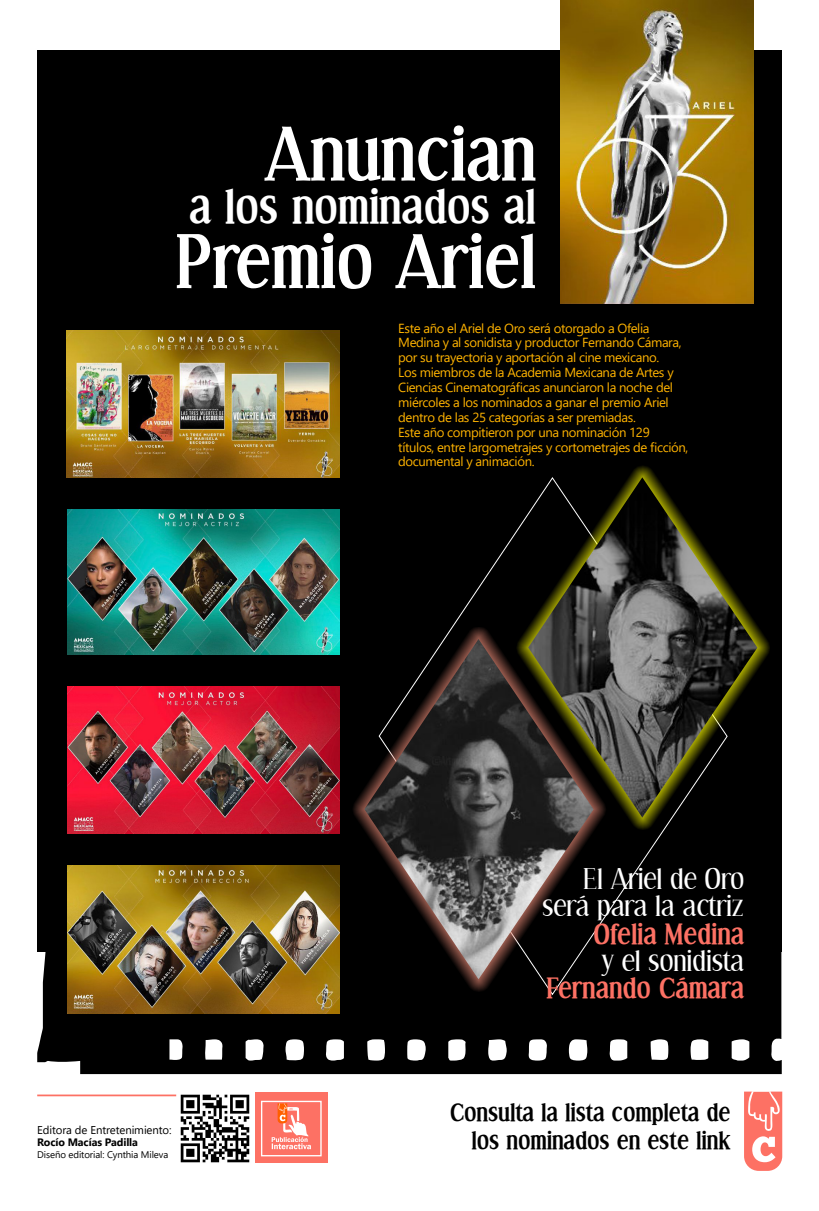
<style>
.page{position:relative;width:819px;height:1211px;background:#fff}
.page>*{position:absolute;margin:0;border:0;box-sizing:border-box;transform-origin:0 0}
.t1{font:700 71.31px "Effloresce";color:#fff}
.t2{font:700 45.24px "Effloresce";color:#fff}
.t3{font:27.3px "Effloresce";color:#fff}
.t4{font:700 27.3px "Effloresce";color:#fd7164}
.t5{font:700 23.62px "Effloresce";color:#000}
.t6{font:13.12px/14.9px "Segoe UI";letter-spacing:-.03em;color:#ffb400}
.t7{font:11.38px "Segoe UI";letter-spacing:-.01em;color:#000}
.t8{font:700 10.76px "Segoe UI";letter-spacing:-.01em;color:#000}
.t9{font:9.62px "Segoe UI";letter-spacing:-.01em;color:#000}
</style>
<div class="page">
<svg style="left:37px;top:951px;width:744px;height:123px;background:#1d1d1d"></svg>
<div style="left:37px;top:50px;width:744px;height:901px;background:#000"></div>
<svg style="left:379px;top:531px;width:348px;height:463px"></svg>
<img style="left:180px;top:1094px;width:70px;height:69px">
<div style="left:255px;top:1092px;width:72px;height:71px;background:#fd7164"></div>
<div style="left:261px;top:1100px;width:60px;height:56px;border:1px solid #fff"></div>
<svg style="left:271px;top:1103px;width:40px;height:46px"></svg>
<hr style="left:37px;top:1094px;width:139px;height:2px;background:#fd7164">
<img style="left:68px;top:865px;width:271px;height:148px">
<img style="left:561px;top:0;width:192px;height:303px">
<img style="left:68px;top:686px;width:271px;height:148px">
<img style="left:68px;top:509px;width:271px;height:145px">
<img style="left:66px;top:330px;width:273px;height:148px">
<svg style="left:744px;top:1091px;width:38px;height:79px"></svg>
<svg style="left:516px;top:466px;width:253px;height:364px"></svg>
<img style="left:528px;top:477px;width:229px;height:340px">
<svg style="left:352px;top:626px;width:254px;height:365px"></svg>
<img style="left:364px;top:639px;width:229px;height:340px">
<p class="t1" style="left:264px;top:114px;width:273px">Anuncian</p>
<p class="t2" style="left:189px;top:181px;width:348px">a los nominados al</p>
<p class="t1" style="left:176px;top:221px;width:361px">Premio Ariel</p>
<p class="t6" style="left:398px;top:319px;width:285px">Este año el Ariel de Oro será otorgado a Ofelia<br>Medina y al sonidista y productor Fernando Cámara, por su trayectoria y aportación al cine mexicano.</p>
<p class="t6" style="left:398px;top:364px;width:277px">Los miembros de la Academia Mexicana de Artes y Ciencias Cinematográficas anunciaron la noche del miércoles a los nominados a ganar el premio Ariel dentro de las 25 categorías a ser premiadas.</p>
<p class="t6" style="left:398px;top:423px;width:292px">Este año compitieron por una nominación 129 títulos, entre largometrajes y cortometrajes de ficción, documental y animación.</p>
<p class="t7" style="left:37px;top:1118px;width:136px">Editora de Entretenimiento:</p>
<p class="t8" style="left:37px;top:1131px;width:102px">Rocío Macías Padilla</p>
<p class="t9" style="left:37px;top:1145px;width:132px">Diseño editorial: Cynthia Mileva</p>
<p class="t3" style="left:583px;top:864px;width:162px">El Ariel de Oro</p>
<p class="t3" style="left:542px;top:891px;width:203px">será para la actriz</p>
<p class="t4" style="left:593px;top:918px;width:152px">Ofelia Medina</p>
<p class="t3" style="left:601px;top:945px;width:144px">y el sonidista</p>
<p class="t4" style="left:546px;top:972px;width:199px">Fernando Cámara</p>
<p class="t5" style="left:450px;top:1098px;width:282px">Consulta la lista completa de</p>
<p class="t5" style="left:471px;top:1127px;width:260px">los nominados en este link</p>
</div>
